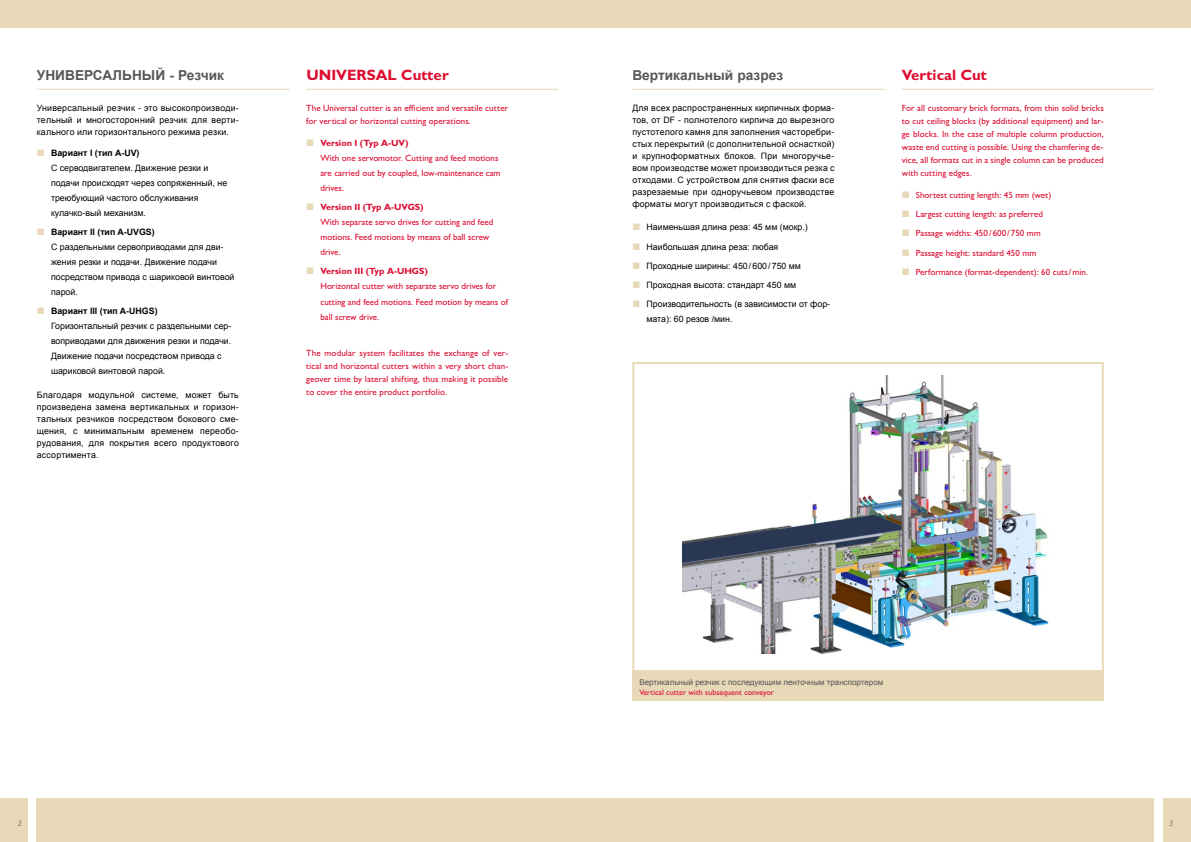
<style>
.page{position:relative;width:1191px;height:842px;background:#fff}
.page>*{position:absolute;margin:0;border:0;box-sizing:border-box;transform-origin:0 0}
.t1{font:700 15px "Gill Sans MT Pro";color:#dd0b2f}
.t2{font:700 13.7px "Arial";color:#575756}
.t3{font:500 9px/13px "Gill Sans MT Pro";color:#dd0b2f}
.t4{font:700 9px "Gill Sans MT Pro";color:#dd0b2f}
.t5{font:8.8px/12px "Arial";color:#000}
.t6{font:700 8.8px "Arial";color:#000}
.t7{font:8px "Arial";color:#575756}
.t8{font:500 8px "Gill Sans MT Pro";color:#dd0b2f}
.t9{font:italic 500 8px "Gill Sans MT Pro";color:#817d71}
</style>
<div class="page">
<div style="left:0;top:0;width:1191px;height:28px;background:#e7d8b8"></div>
<div style="left:0;top:798px;width:28px;height:44px;background:#e7d8b8"></div>
<div style="left:1162px;top:798px;width:29px;height:44px;background:#e7d8b8"></div>
<div style="left:37px;top:798px;width:1117px;height:44px;background:#e7d8b8"></div>
<hr style="left:306px;top:89px;width:252px;height:1px;background:#e7d8b8">
<hr style="left:901px;top:89px;width:252px;height:1px;background:#e7d8b8">
<svg style="left:632px;top:362px;width:472px;height:318px"></svg>
<div style="left:632px;top:670px;width:471px;height:30px;background:#e7d8b8"></div>
<img style="left:683px;top:376px;width:385px;height:277px">
<hr style="left:37px;top:89px;width:252px;height:1px;background:#e7d8b8">
<hr style="left:632px;top:89px;width:252px;height:1px;background:#e7d8b8">
<h2 class="t2" style="left:37px;top:66px;width:189px">УНИВЕРСАЛЬНЫЙ - Резчик</h2>
<p class="t5" style="left:37px;top:102px;width:203px;text-align:justify">Универсальный резчик - это высокопроизводи&shy;тельный и многосторонний резчик для верти&shy;кального или горизонтального режима резки.</p>
<p class="t6" style="left:51px;top:147px;width:90px">Вариант I (тип A-UV)</p>
<p class="t5" style="left:51px;top:160px;width:178px;line-height:15px">С серводвигателем. Движение резки и подачи происходят через сопряженный, не треюбующий частого обслуживания кулачко-вый механизм.</p>
<p class="t6" style="left:51px;top:226px;width:105px">Вариант II (тип A-UVGS)</p>
<p class="t5" style="left:51px;top:240px;width:185px;line-height:15px">С раздельными сервоприводами для дви&shy;жения резки и подачи. Движение подачи посредством привода с шариковой винтовой парой.</p>
<p class="t6" style="left:51px;top:305px;width:108px">Вариант III (тип A-UHGS)</p>
<p class="t5" style="left:51px;top:319px;width:182px;line-height:15px">Горизонтальный резчик с раздельными сер&shy;воприводами для движения резки и подачи.<br>Движение подачи посредством привода с шариковой винтовой парой.</p>
<p class="t5" style="left:37px;top:389px;width:203px;text-align:justify">Благодаря модульной системе, может быть произведена замена вертикальных и горизон&shy;тальных резчиков посредством бокового сме&shy;щения, с минимальным временем переобо&shy;рудования, для покрытия всего продуктового ассортимента.</p>
<h1 class="t1" style="left:306px;top:66px;width:144px">UNIVERSAL Cutter</h1>
<p class="t3" style="left:306px;top:101px;width:203px">The Universal cutter is an efficient and versatile cutter for vertical or horizontal cutting operations.</p>
<p class="t4" style="left:320px;top:137px;width:90px">Version I (Typ A-UV)</p>
<p class="t3" style="left:320px;top:150px;width:182px;line-height:15px">With one servomotor. Cutting and feed motions are carried out by coupled, low-maintenance cam drives.</p>
<p class="t4" style="left:320px;top:202px;width:105px">Version II (Typ A-UVGS)</p>
<p class="t3" style="left:320px;top:215px;width:174px;line-height:15px">With separate servo drives for cutting and feed motions. Feed motions by means of ball screw drive.</p>
<p class="t4" style="left:320px;top:266px;width:109px">Version III (Typ A-UHGS)</p>
<p class="t3" style="left:320px;top:279px;width:189px;line-height:15px">Horizontal cutter with separate servo drives for cutting and feed motions. Feed motion by means of ball screw drive.</p>
<p class="t3" style="left:306px;top:347px;width:203px;text-align:justify">The modular system facilitates the exchange of ver&shy;tical and horizontal cutters within a very short chan&shy;geover time by lateral shifting, thus making it possible to cover the entire product portfolio.</p>
<h2 class="t2" style="left:632px;top:66px;width:152px">Вертикальный разрез</h2>
<p class="t5" style="left:632px;top:102px;width:203px;text-align:justify">Для всех распространенных кирпичных форма&shy;тов, от DF - полнотелого кирпича до вырезного пустотелого камня для заполнения часторебри&shy;стых перекрытий (с дополнительной оснасткой) и крупноформатных блоков. При многоручье&shy;вом производстве может производиться резка с отходами. С устройством для снятия фаски все разрезаемые при одноручьевом производстве форматы могут производиться с фаской.</p>
<p class="t5" style="left:646px;top:218px;width:185px;line-height:19.3px">Наименьшая длина реза: 45 мм (мокр.)<br>Наибольшая длина реза: любая<br>Проходные ширины: 450/600/750 мм Проходная высота: стандарт 450 мм Производительность (в зависимости от фор-</p>
<p class="t5" style="left:646px;top:313px;width:87px">мата): 60 резов /мин.</p>
<h1 class="t1" style="left:901px;top:66px;width:87px">Vertical Cut</h1>
<p class="t3" style="left:901px;top:101px;width:203px;text-align:justify">For all customary brick formats, from thin solid bricks to cut ceiling blocks (by additional equipment) and lar&shy;ge blocks. In the case of multiple column production, waste end cutting is possible. Using the chamfering de&shy;vice, all formats cut in a single column can be produced with cutting edges.</p>
<p class="t3" style="left:916px;top:185px;width:173px;line-height:19.3px">Shortest cutting length: 45 mm (wet)<br>Largest cutting length: as preferred<br>Passage widths: 450 /600/750 mm<br>Passage height: standard 450 mm<br>Performance (format-dependent): 60 cuts/min.</p>
<p class="t7" style="left:639px;top:677px;width:245px">Вертикальный резчик с последующим ленточным транспортером</p>
<p class="t8" style="left:639px;top:687px;width:136px">Vertical cutter with subsequent conveyor</p>
<p class="t9" style="left:18px;top:819px;width:6px">2</p>
<p class="t9" style="left:1169px;top:819px;width:6px">3</p>
</div>
